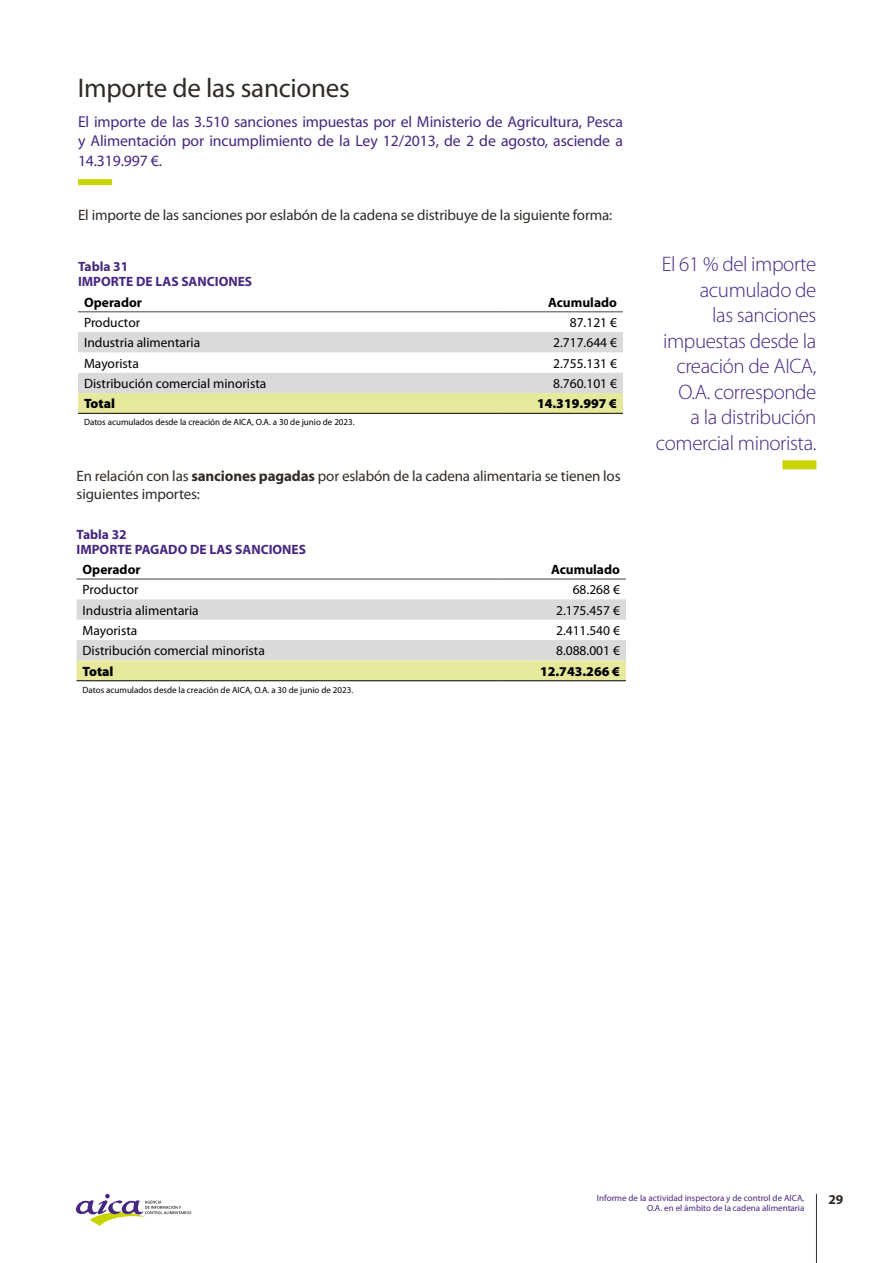
<style>
.page{position:relative;width:893px;height:1263px;background:#fff}
.page>*{position:absolute;margin:0;border:0;box-sizing:border-box;transform-origin:0 0}
.t1{font:27px "Myriad Pro";letter-spacing:-.01em;color:#312b26}
.t2{font:300 21px/25.5px "Myriad Pro";letter-spacing:-.02em;color:#462780;text-align:right}
.t3{font:15.75px/19.5px "Myriad Pro";letter-spacing:-.01em;color:#462780;text-align:justify}
.t4{font:15px/18.8px "Myriad Pro";letter-spacing:-.01em;color:#312b26}
.t5{font:13.5px "Myriad Pro";color:#000}
.t6{font:700 13.5px/15px "Myriad Pro";color:#462780}
.t7{font:700 13.5px "Myriad Pro";color:#000}
.t8{font:900 13.5px "Myriad Pro";color:#000}
.t9{font:700 13.5px "Myriad Pro";color:#312b26}
.t10{font:9px "Myriad Pro";color:#000}
.t11{font:9px/10.8px "Myriad Pro";color:#462780;text-align:right}
.s1{font-weight:700}
</style>
<div class="page">
<hr style="left:816px;top:1194px;width:1px;height:69px;background:#312b26">
<svg style="left:75px;top:1194px;width:116px;height:32px"></svg>
<div style="left:78px;top:179px;width:34px;height:6px;background:#cad400"></div>
<svg style="left:78px;top:332px;width:545px;height:81px"></svg>
<hr style="left:78px;top:311px;width:425px;height:1px;background:#877f7b">
<hr style="left:503px;top:311px;width:120px;height:1px;background:#877f7b">
<hr style="left:78px;top:413px;width:425px;height:1px;background:#312b26">
<hr style="left:503px;top:413px;width:120px;height:1px;background:#312b26">
<svg style="left:77px;top:599px;width:549px;height:81px"></svg>
<hr style="left:77px;top:578px;width:427px;height:2px;background:#877f7b">
<hr style="left:504px;top:578px;width:122px;height:2px;background:#877f7b">
<hr style="left:77px;top:680px;width:427px;height:1px;background:#312b26">
<hr style="left:504px;top:680px;width:122px;height:1px;background:#312b26">
<div style="left:782px;top:460px;width:34px;height:9px;background:#cad400"></div>
<h1 class="t1" style="left:78px;top:71px;width:274px">Importe de las sanciones</h1>
<p class="t3" style="left:78px;top:111px;width:546px">El importe de las 3.510 sanciones impuestas por el Ministerio de Agricultura, Pesca y Alimentación por incumplimiento de la Ley 12/2013, de 2 de agosto, asciende a 14.319.997 €.</p>
<p class="t4" style="left:78px;top:205px;width:536px">El importe de las sanciones por eslabón de la cadena se distribuye de la siguiente forma:</p>
<p class="t6" style="left:78px;top:259px;width:176px">Tabla 31<br>IMPORTE DE LAS SANCIONES</p>
<p class="t7" style="left:84px;top:293px;width:60px">Operador</p>
<p class="t7" style="left:548px;top:293px;width:70px">Acumulado</p>
<p class="t5" style="left:84px;top:314px;width:58px">Productor</p>
<p class="t5" style="left:570px;top:314px;width:49px">87.121 €</p>
<p class="t5" style="left:84px;top:334px;width:118px">Industria alimentaria</p>
<p class="t5" style="left:553px;top:334px;width:65px">2.717.644 €</p>
<p class="t5" style="left:84px;top:355px;width:56px">Mayorista</p>
<p class="t5" style="left:553px;top:355px;width:65px">2.755.131 €</p>
<p class="t5" style="left:84px;top:375px;width:184px">Distribución comercial minorista</p>
<p class="t5" style="left:553px;top:375px;width:65px">8.760.101 €</p>
<p class="t8" style="left:84px;top:395px;width:33px">Total</p>
<p class="t8" style="left:537px;top:395px;width:81px">14.319.997 €</p>
<p class="t10" style="left:84px;top:417px;width:272px">Datos acumulados desde la creación de AICA, O.A. a 30 de junio de 2023.</p>
<p class="t4" style="left:77px;top:466px;width:546px">En relación con las <span class="s1">sanciones pagadas</span> por eslabón de la cadena alimentaria se tienen los siguientes importes:</p>
<p class="t6" style="left:77px;top:526px;width:231px">Tabla 32<br>IMPORTE PAGADO DE LAS SANCIONES</p>
<p class="t7" style="left:83px;top:561px;width:60px">Operador</p>
<p class="t7" style="left:551px;top:561px;width:70px">Acumulado</p>
<p class="t5" style="left:83px;top:581px;width:58px">Productor</p>
<p class="t5" style="left:573px;top:581px;width:49px">68.268 €</p>
<p class="t5" style="left:83px;top:602px;width:118px">Industria alimentaria</p>
<p class="t5" style="left:556px;top:602px;width:65px">2.175.457 €</p>
<p class="t5" style="left:83px;top:622px;width:56px">Mayorista</p>
<p class="t5" style="left:556px;top:622px;width:65px">2.411.540 €</p>
<p class="t5" style="left:83px;top:642px;width:184px">Distribución comercial minorista</p>
<p class="t5" style="left:556px;top:642px;width:65px">8.088.001 €</p>
<p class="t8" style="left:83px;top:662px;width:33px">Total</p>
<p class="t8" style="left:540px;top:662px;width:81px">12.743.266 €</p>
<p class="t10" style="left:83px;top:684px;width:272px">Datos acumulados desde la creación de AICA, O.A. a 30 de junio de 2023.</p>
<h2 class="t2" style="left:656px;top:251px;width:162px">El 61 % del importe acumulado de<br>las sanciones impuestas desde la creación de AICA,<br>O.A. corresponde<br>a la distribución comercial minorista.</h2>
<p class="t11" style="left:597px;top:1192px;width:209px">Informe de la actividad inspectora y de control de AICA,<br>O.A. en el ámbito de la cadena alimentaria</p>
<p class="t9" style="left:828px;top:1191px;width:16px">29</p>
</div>
